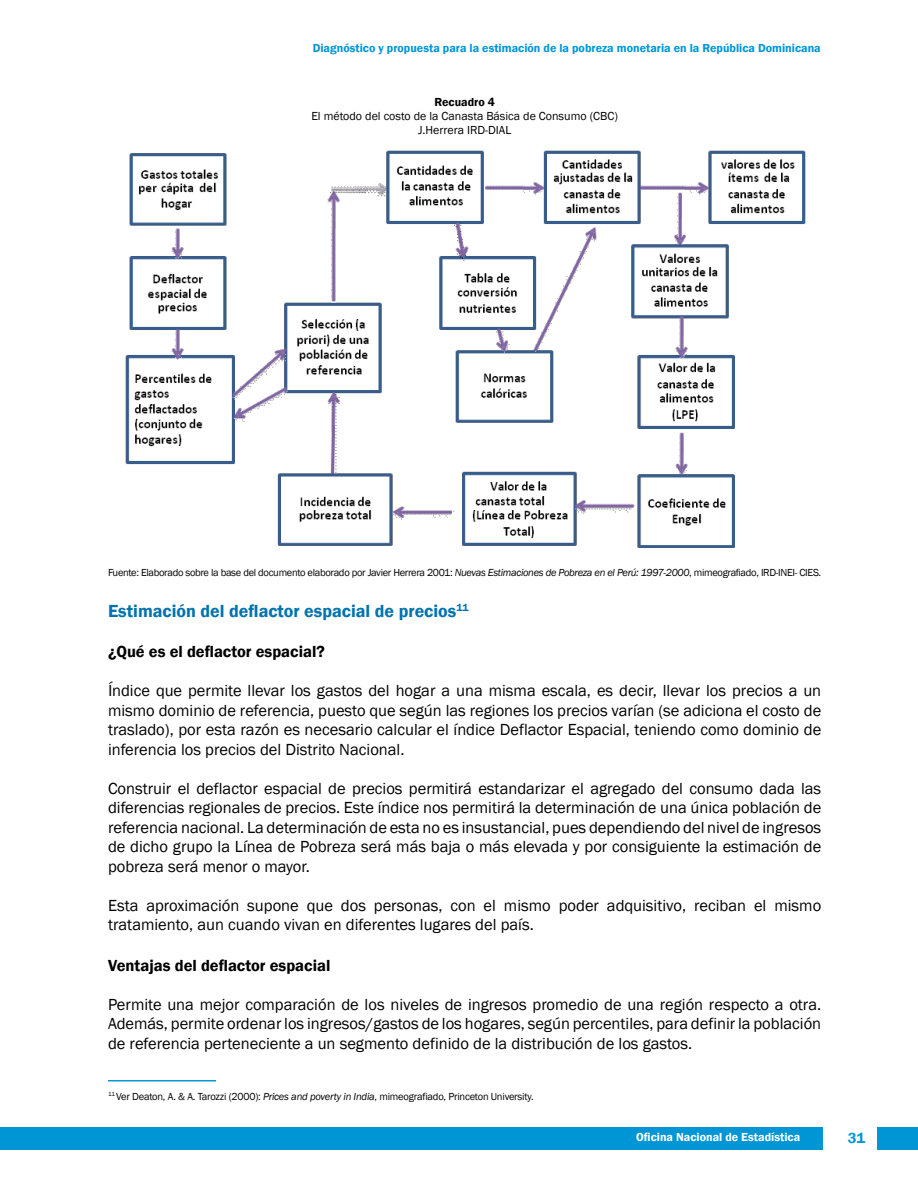
<style>
.page{position:relative;width:918px;height:1188px;background:#fff}
.page>*{position:absolute;margin:0;border:0;box-sizing:border-box;transform-origin:0 0}
.t1{font:600 18px "Franklin Gothic";color:#0073ae}
.t2{font:16.5px/19.5px "Franklin Gothic";color:#000;text-align:justify}
.t3{font:600 16.5px "Franklin Gothic";color:#000}
.t4{font:600 15px "Franklin Gothic";color:#0096d6}
.t5{font:600 12px "Franklin Gothic";color:#0096d6}
.t6{font:12px/14.4px "Franklin Gothic";color:#000;text-align:center}
.t7{font:600 12px "Franklin Gothic";color:#fff}
.t8{font:600 12px "Franklin Gothic";color:#000}
.t9{font:10.5px "Franklin Gothic";letter-spacing:-.03em;color:#000}
.s1{font-style:italic}
</style>
<div class="page">
<div style="left:0;top:1127px;width:822px;height:23px;background:#0096d6"></div>
<div style="left:878px;top:1127px;width:40px;height:23px;background:#0096d6"></div>
<img style="left:126px;top:150px;width:679px;height:398px">
<hr style="left:108px;top:1080px;width:108px;height:1px;background:#0096d6">
<p class="t5" style="left:313px;top:40px;width:510px">Diagnóstico y propuesta para la estimación de la pobreza monetaria en la República Dominicana</p>
<p class="t8" style="left:434px;top:94px;width:62px">Recuadro 4</p>
<p class="t6" style="left:311px;top:109px;width:308px">El método del costo de la Canasta Básica de Consumo (CBC)<br>J.Herrera IRD-DIAL</p>
<p class="t9" style="left:108px;top:566px;width:715px">Fuente: Elaborado sobre la base del documento elaborado por Javier Herrera 2001: <span class="s1">Nuevas Estimaciones de Pobreza en el Perú: 1997-2000</span>, mimeografiado, IRD-INEI- CIES.</p>
<p class="t1" style="left:108px;top:599px;width:362px">Estimación del deflactor espacial de precios<sup>11</sup></p>
<p class="t3" style="left:108px;top:641px;width:218px">¿Qué es el deflactor espacial?</p>
<p class="t2" style="left:108px;top:681px;width:715px">Índice que permite llevar los gastos del hogar a una misma escala, es decir, llevar los precios a un mismo dominio de referencia, puesto que según las regiones los precios varían (se adiciona el costo de traslado), por esta razón es necesario calcular el índice Deflactor Espacial, teniendo como dominio de inferencia los precios del Distrito Nacional.</p>
<p class="t2" style="left:108px;top:779px;width:715px">Construir el deflactor espacial de precios permitirá estandarizar el agregado del consumo dada las diferencias regionales de precios. Este índice nos permitirá la determinación de una única población de referencia nacional. La determinación de esta no es insustancial, pues dependiendo del nivel de ingresos de dicho grupo la Línea de Pobreza será más baja o más elevada y por consiguiente la estimación de pobreza será menor o mayor.</p>
<p class="t2" style="left:108px;top:896px;width:715px">Esta aproximación supone que dos personas, con el mismo poder adquisitivo, reciban el mismo tratamiento, aun cuando vivan en diferentes lugares del país.</p>
<p class="t3" style="left:108px;top:955px;width:224px">Ventajas del deflactor espacial</p>
<p class="t2" style="left:108px;top:995px;width:715px">Permite una mejor comparación de los niveles de ingresos promedio de una región respecto a otra.<br>Además, permite ordenar los ingresos/gastos de los hogares, según percentiles, para definir la población de referencia perteneciente a un segmento definido de la distribución de los gastos.</p>
<p class="t9" style="left:108px;top:1090px;width:427px"><sup>11</sup> Ver Deaton, A. &amp; A. Tarozzi (2000): <span class="s1">Prices and poverty in India</span>, mimeografiado, Princeton University.</p>
<p class="t7" style="left:636px;top:1130px;width:165px">Oficina Nacional de Estadística</p>
<p class="t4" style="left:848px;top:1129px;width:19px">31</p>
</div>
